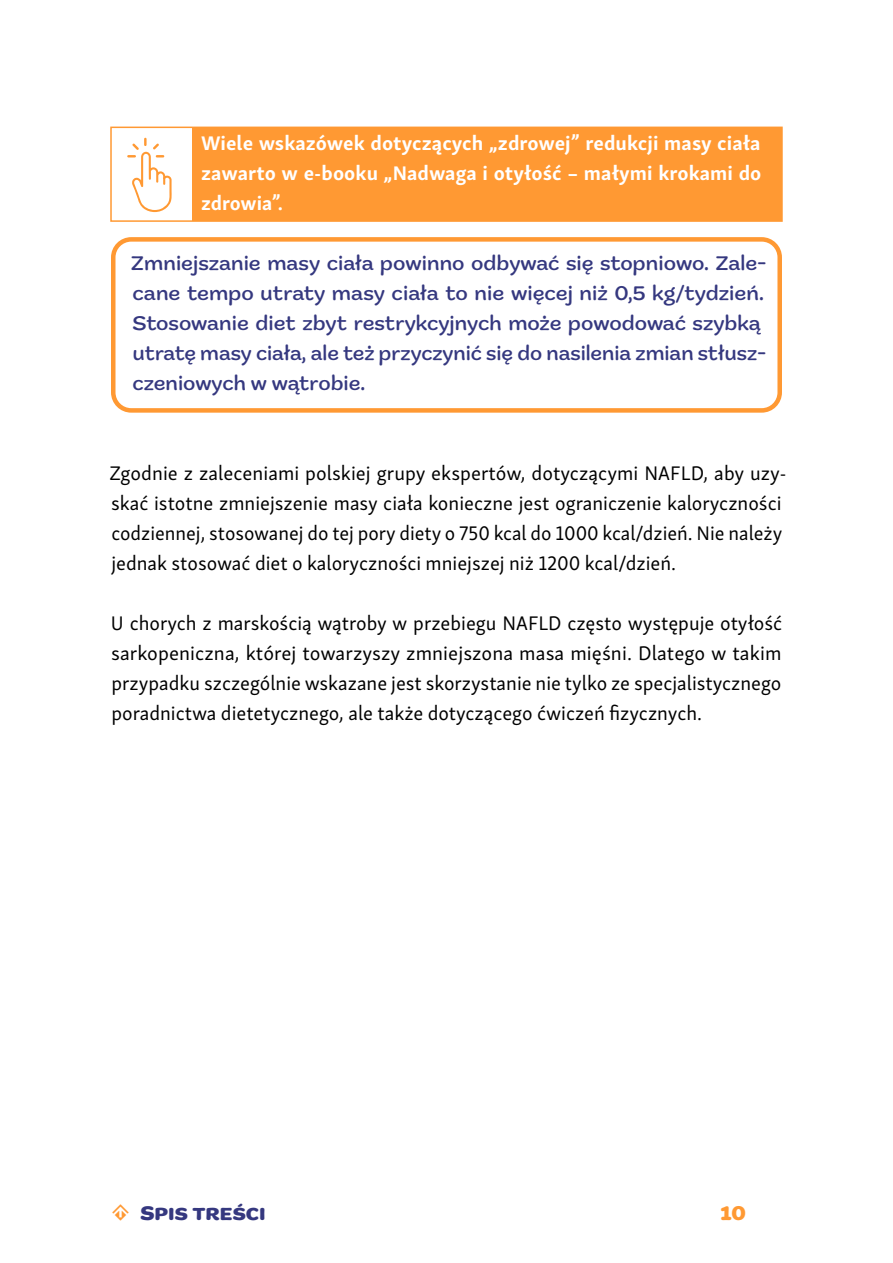
<style>
.page{position:relative;width:893px;height:1263px;background:#fff}
.page>*{position:absolute;margin:0;border:0;box-sizing:border-box;transform-origin:0 0}
.t1{font:500 21px/30px "Marigny";color:#35387f}
.t2{font:700 21px "Marigny";color:#35387f}
.t3{font:700 21px "Marigny";color:#f93}
.t4{font:20.25px/30px "Skolar Sans Latn";color:#000}
.t5{font:700 20.25px/30px "Skolar Sans Latn";letter-spacing:.005em;color:#fff;text-align:justify}
.s1{font-family:"Pointers";font-weight:400;color:#f93}
</style>
<div class="page">
<div style="left:192px;top:127px;width:590px;height:94px;background:#f93"></div>
<div style="left:110px;top:127px;width:673px;height:95px;border:2px solid #f93"></div>
<div style="left:111px;top:237px;width:671px;height:176px;border:4px solid #f93;border-radius:18px"></div>
<svg style="left:127px;top:138px;width:45px;height:74px"></svg>
<p class="t5" style="left:201px;top:126px;width:562px">Wiele wskazówek dotyczących „zdrowej” redukcji masy ciała zawarto w e-booku „Nadwaga i otyłość – małymi krokami do zdrowia”.</p>
<p class="t1" style="left:131px;top:248px;width:637px">Zmniejszanie masy ciała powinno odbywać się stopniowo. Zale&shy;cane tempo utraty masy ciała to nie więcej niż 0,5 kg/tydzień.<br>Stosowanie diet zbyt restrykcyjnych może powodować szybką utratę masy ciała, ale też przyczynić się do nasilenia zmian stłusz&shy;czeniowych w wątrobie.</p>
<p class="t4" style="left:109px;top:457px;width:679px">Zgodnie z zaleceniami polskiej grupy ekspertów, dotyczącymi NAFLD, aby uzy&shy;skać istotne zmniejszenie masy ciała konieczne jest ograniczenie kaloryczności codziennej, stosowanej do tej pory diety o 750 kcal do 1000 kcal/dzień. Nie należy jednak stosować diet o kaloryczności mniejszej niż 1200 kcal/dzień.</p>
<p class="t4" style="left:111px;top:607px;width:673px;text-align:justify">U chorych z marskością wątroby w przebiegu NAFLD często występuje otyłość sarkopeniczna, której towarzyszy zmniejszona masa mięśni. Dlatego w takim przypadku szczególnie wskazane jest skorzystanie nie tylko ze specjalistycznego poradnictwa dietetycznego, ale także dotyczącego ćwiczeń fizycznych.</p>
<p class="t2" style="left:111px;top:1201px;width:156px"><span class="s1">M</span> Spis treści</p>
<p class="t3" style="left:720px;top:1201px;width:27px">10</p>
</div>
